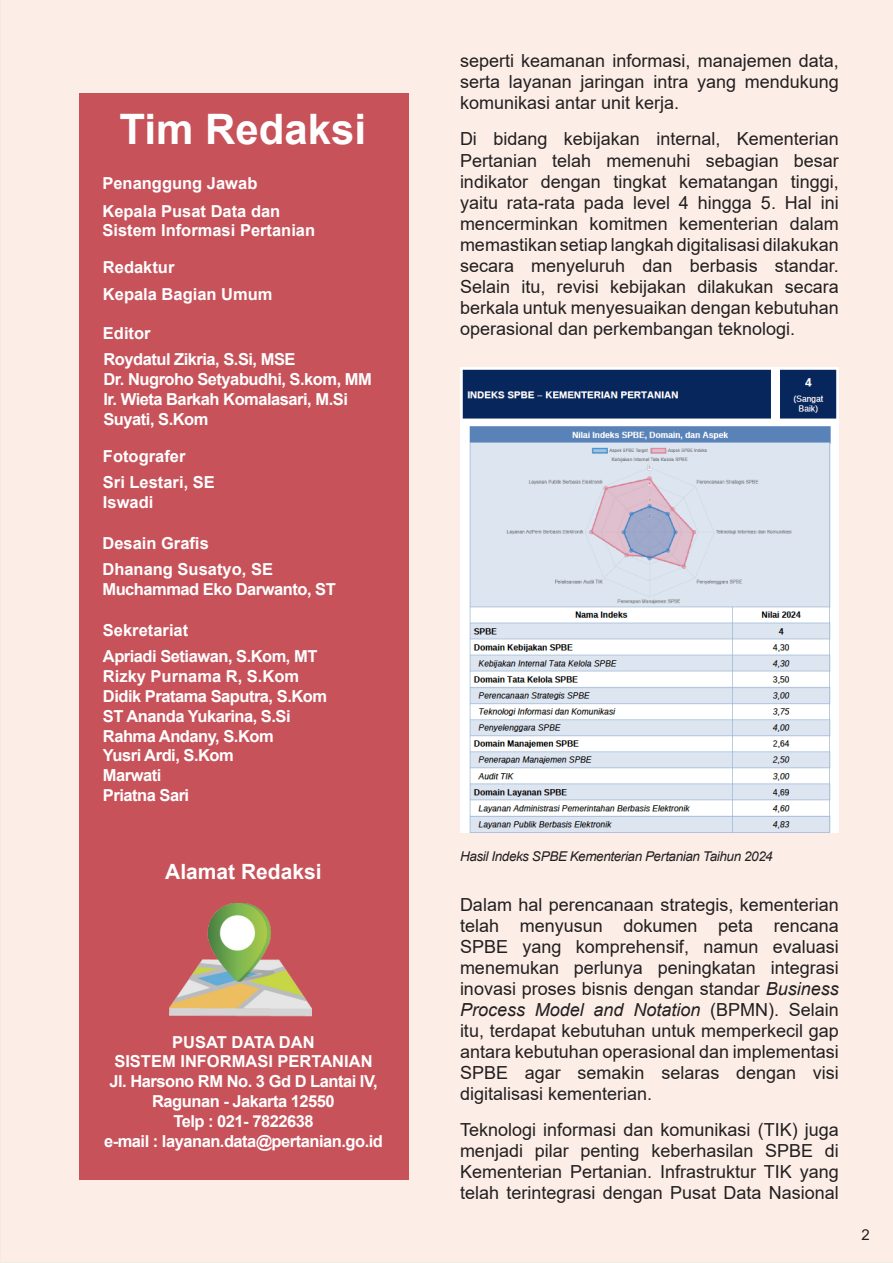
<style>
.page{position:relative;width:893px;height:1263px;background:#fff}
.page>*{position:absolute;margin:0;border:0;box-sizing:border-box;transform-origin:0 0}
.t1{font:700 42px "Arial";color:#fff}
.t2{font:700 21px "Arial";color:#fff}
.t3{font:18px/21px "Arial";color:#231f20;text-align:justify}
.t4{font:700 16.5px/19.8px "Arial";letter-spacing:-.03em;color:#fff}
.t5{font:700 16.5px "Arial";color:#fff}
.t6{font:15px "Arial";color:#231f20}
.t7{font:italic 13.5px "Arial";letter-spacing:-.03em;color:#231f20}
.s1{font-style:italic}
</style>
<div class="page">
<div style="left:1px;top:0;width:892px;height:1262px;background:#fceee7"></div>
<img style="left:460px;top:368px;width:379px;height:464px">
<div style="left:79px;top:93px;width:329px;height:1087px;background:#c7525a"></div>
<img style="left:169px;top:904px;width:143px;height:113px">
<p class="t1" style="left:120px;top:99px;width:248px">Tim Redaksi</p>
<p class="t5" style="left:102px;top:172px;width:156px">Penanggung Jawab</p>
<p class="t5" style="left:102px;top:199px;width:179px">Kepala Pusat Data dan</p>
<p class="t5" style="left:102px;top:219px;width:214px">Sistem Informasi Pertanian</p>
<p class="t5" style="left:103px;top:256px;width:73px">Redaktur</p>
<p class="t5" style="left:103px;top:282px;width:171px">Kepala Bagian Umum</p>
<p class="t4" style="left:103px;top:323px;width:49px">Editor</p>
<p class="t4" style="left:103px;top:350px;width:194px">Roydatul Zikria, S.Si, MSE</p>
<p class="t4" style="left:103px;top:369px;width:270px">Dr. Nugroho Setyabudhi, S.kom, MM</p>
<p class="t4" style="left:103px;top:389px;width:246px">Ir. Wieta Barkah Komalasari, M.Si</p>
<p class="t4" style="left:103px;top:409px;width:107px">Suyati, S.Kom</p>
<p class="t5" style="left:103px;top:444px;width:84px">Fotografer</p>
<p class="t5" style="left:103px;top:471px;width:113px">Sri Lestari, SE</p>
<p class="t4" style="left:103px;top:492px;width:52px">Iswadi</p>
<p class="t5" style="left:102px;top:531px;width:108px">Desain Grafis</p>
<p class="t4" style="left:102px;top:560px;width:235px">Dhanang Susatyo, SE<br>Muchammad Eko Darwanto, ST</p>
<p class="t5" style="left:103px;top:618px;width:87px">Sekretariat</p>
<p class="t4" style="left:103px;top:647px;width:216px">Apriadi Setiawan, S.Kom, MT<br>Rizky Purnama R, S.Kom</p>
<p class="t4" style="left:103px;top:686px;width:226px">Didik Pratama Saputra, S.Kom<br>ST Ananda Yukarina, S.Si</p>
<p class="t4" style="left:103px;top:726px;width:172px">Rahma Andany, S.Kom</p>
<p class="t4" style="left:103px;top:746px;width:132px">Yusri Ardi, S.Kom</p>
<p class="t4" style="left:103px;top:766px;width:60px">Marwati</p>
<p class="t4" style="left:103px;top:785px;width:88px">Priatna Sari</p>
<p class="t2" style="left:165px;top:857px;width:158px">Alamat Redaksi</p>
<p class="t5" style="left:172px;top:1030px;width:144px">PUSAT DATA DAN</p>
<p class="t4" style="left:109px;top:1052px;width:270px;text-align:center">SISTEM INFORMASI PERTANIAN<br>Jl. Harsono RM No. 3 Gd D Lantai IV,<br>Ragunan - Jakarta 12550<br>Telp : 021- 7822638</p>
<p class="t4" style="left:104px;top:1131px;width:280px">e-mail : layanan.data@pertanian.go.id</p>
<p class="t3" style="left:460px;top:51px;width:380px">seperti keamanan informasi, manajemen data, serta layanan jaringan intra yang mendukung komunikasi antar unit kerja.</p>
<p class="t3" style="left:460px;top:129px;width:380px">Di bidang kebijakan internal, Kementerian Pertanian telah memenuhi sebagian besar indikator dengan tingkat kematangan tinggi, yaitu rata-rata pada level 4 hingga 5. Hal ini mencerminkan komitmen kementerian dalam memastikan setiap langkah digitalisasi dilakukan secara menyeluruh dan berbasis standar.<br>Selain itu, revisi kebijakan dilakukan secara berkala untuk menyesuaikan dengan kebutuhan operasional dan perkembangan teknologi.</p>
<p class="t7" style="left:460px;top:847px;width:314px">Hasil Indeks SPBE Kementerian Pertanian Taihun 2024</p>
<p class="t3" style="left:460px;top:894px;width:380px">Dalam hal perencanaan strategis, kementerian telah menyusun dokumen peta rencana SPBE yang komprehensif, namun evaluasi menemukan perlunya peningkatan integrasi inovasi proses bisnis dengan standar <span class="s1">Business Process Model and Notation</span> (BPMN). Selain itu, terdapat kebutuhan untuk memperkecil gap antara kebutuhan operasional dan implementasi SPBE agar semakin selaras dengan visi digitalisasi kementerian.</p>
<p class="t3" style="left:460px;top:1119px;width:380px">Teknologi informasi dan komunikasi (TIK) juga menjadi pilar penting keberhasilan SPBE di Kementerian Pertanian. Infrastruktur TIK yang telah terintegrasi dengan Pusat Data Nasional</p>
<p class="t6" style="left:861px;top:1225px;width:10px">2</p>
</div>
